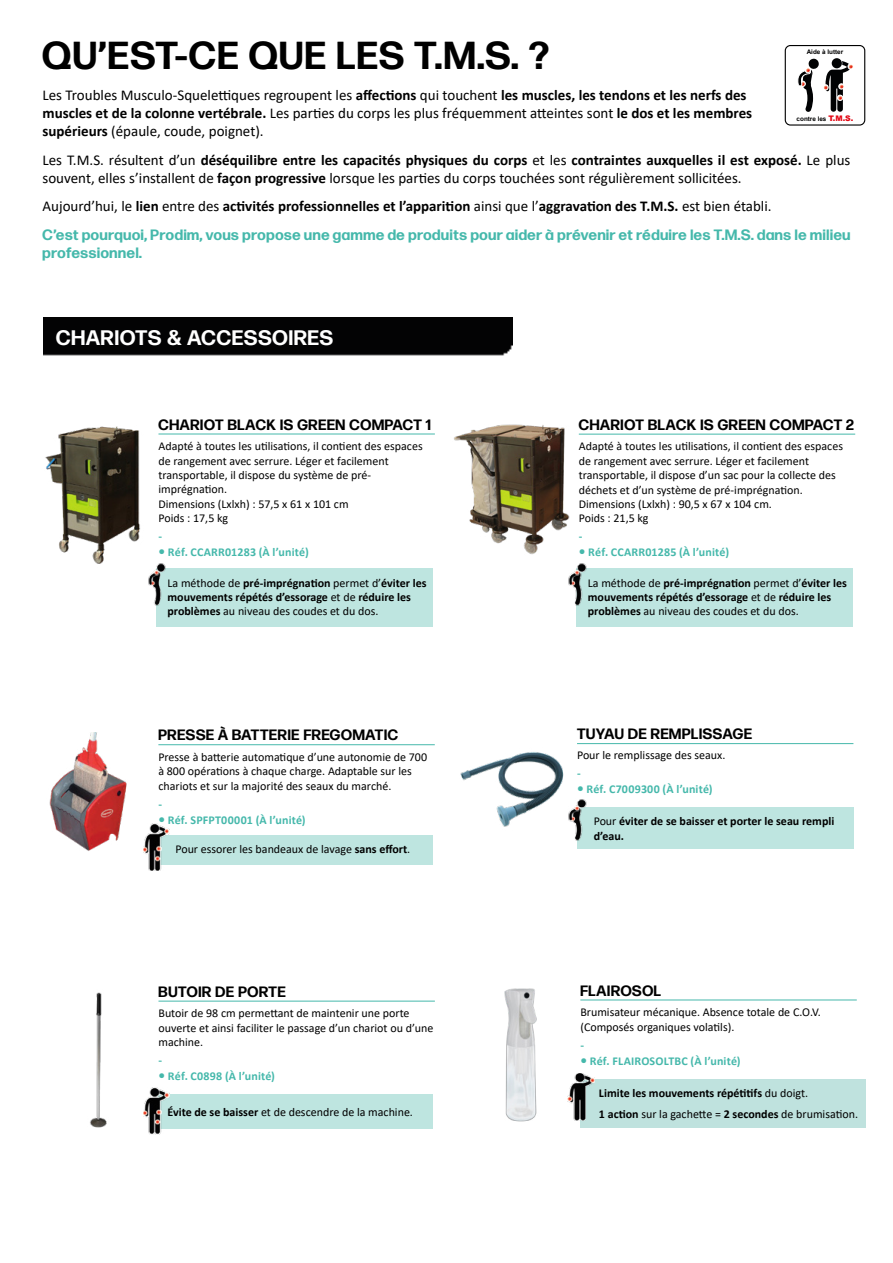
<style>
.page{position:relative;width:893px;height:1263px;background:#fff}
.page>*{position:absolute;margin:0;border:0;box-sizing:border-box;transform-origin:0 0}
.t1{font:700 39px "Forma DJR Banner";letter-spacing:.05em;color:#000}
.t2{font:700 21px "Forma DJR Banner";letter-spacing:.05em;color:#fff}
.t3{font:15px/18px "Calibri";color:#000}
.t4{font:700 15px "Forma DJR Banner";letter-spacing:.05em;color:#000}
.t5{font:700 15px/18px "Forma DJR Banner";letter-spacing:.05em;color:#45b8ab}
.t6{font:700 15px "Calibri";color:#000}
.t7{font:12px/14.4px "Calibri";color:#000}
.t8{font:700 12px/14.4px "Calibri";color:#000}
.t9{font:700 12px "Calibri";letter-spacing:.015em;color:#45b8ab}
.t10{font:700 6.3px "Arial";color:#000}
.s1{font-weight:700}
.s2{font-weight:400}
.s3{font-weight:900;font-size:7.65px;color:#e30613}
.s4{font-size:13.5px}
</style>
<div class="page">
<div style="left:43px;top:318px;width:469px;height:38px;background:#030304"></div>
<div style="left:580px;top:1079px;width:285px;height:48px;background:#bfe2de"></div>
<hr style="left:580px;top:999px;width:277px;height:1px;background:#45b8ab">
<img style="left:504px;top:988px;width:33px;height:134px">
<img style="left:568px;top:1073px;width:26px;height:47px">
<div style="left:156px;top:1095px;width:277px;height:34px;background:#bee5e0"></div>
<hr style="left:158px;top:1001px;width:277px;height:1px;background:#45b8ab">
<img style="left:143px;top:1087px;width:27px;height:47px">
<img style="left:90px;top:992px;width:17px;height:136px">
<div style="left:156px;top:835px;width:277px;height:29px;background:#bee5e0"></div>
<img style="left:49px;top:732px;width:78px;height:119px">
<hr style="left:158px;top:744px;width:277px;height:1px;background:#45b8ab">
<div style="left:578px;top:808px;width:276px;height:41px;background:#bee5e0"></div>
<img style="left:460px;top:752px;width:104px;height:75px">
<hr style="left:577px;top:743px;width:276px;height:1px;background:#45b8ab">
<img style="left:568px;top:799px;width:18px;height:42px">
<img style="left:143px;top:824px;width:27px;height:47px">
<div style="left:785px;top:45px;width:80px;height:81px;border:1px solid #000;border-radius:5px"></div>
<svg style="left:797px;top:58px;width:56px;height:54px"></svg>
<img style="left:45px;top:426px;width:96px;height:138px">
<div style="left:156px;top:569px;width:277px;height:58px;background:#bee5e0"></div>
<hr style="left:158px;top:434px;width:277px;height:1px;background:#45b8ab">
<img style="left:148px;top:563px;width:18px;height:42px">
<div style="left:577px;top:569px;width:276px;height:58px;background:#bee5e0"></div>
<hr style="left:579px;top:434px;width:276px;height:1px;background:#45b8ab">
<img style="left:568px;top:563px;width:18px;height:42px">
<img style="left:454px;top:424px;width:121px;height:140px">
<h1 class="t1" style="left:43px;top:30px;width:508px">QU’EST-CE QUE LES T.M.S. ?</h1>
<p class="t3" style="left:43px;top:86px;width:711px">Les Troubles Musculo-Squelettiques regroupent les <span class="s1">affections</span> qui touchent <span class="s1">les muscles, les tendons et les nerfs des muscles et de la colonne vertébrale.</span> Les parties du corps les plus fréquemment atteintes sont <span class="s1">le dos et les membres supérieurs</span> (épaule, coude, poignet).</p>
<p class="t3" style="left:43px;top:150px;width:809px">Les T.M.S. résultent d’un <span class="s1">déséquilibre entre les capacités physiques du corps</span> et les <span class="s1">contraintes auxquelles il est exposé.</span> Le plus souvent, elles s’installent de <span class="s1">façon progressive</span> lorsque les parties du corps touchées sont régulièrement sollicitées.</p>
<p class="t6" style="left:43px;top:196px;width:731px"><span class="s2">Aujourd’hui, le</span> lien <span class="s2">entre des</span> activités professionnelles et l’apparition <span class="s2">ainsi que l’</span>aggravation des T.M.S. <span class="s2">est bien établi.</span></p>
<p class="t5" style="left:43px;top:225px;width:809px">C’est pourquoi, Prodim, vous propose une gamme de produits pour aider à prévenir et réduire les T.M.S. dans le milieu professionnel.</p>
<p class="t10" style="left:807px;top:47px;width:38px">Aide à lutter</p>
<p class="t10" style="left:797px;top:115px;width:58px">contre les <span class="s3">T.M.S.</span></p>
<h2 class="t2" style="left:56px;top:324px;width:278px">CHARIOTS &amp; ACCESSOIRES</h2>
<p class="t4" style="left:158px;top:415px;width:274px">CHARIOT BLACK IS GREEN COMPACT 1</p>
<p class="t7" style="left:158px;top:439px;width:266px">Adapté à toutes les utilisations, il contient des espaces de rangement avec serrure. Léger et facilement transportable, il dispose du système de pré&shy;imprégnation.<br>Dimensions (Lxlxh) : 57,5 x 61 x 101 cm<br>Poids : 17,5 kg</p>
<p class="t9" style="left:158px;top:528px;width:5px">-</p>
<p class="t9" style="left:158px;top:544px;width:152px"><span class="s4">•</span> Réf. CCARR01283 (À l’unité)</p>
<p class="t8" style="left:167px;top:575px;width:261px"><span class="s2">La méthode de</span> pré-imprégnation <span class="s2">permet d’</span>éviter les mouvements répétés d’essorage <span class="s2">et de</span> réduire les problèmes <span class="s2">au niveau des coudes et du dos.</span></p>
<p class="t4" style="left:158px;top:726px;width:241px">PRESSE À BATTERIE FREGOMATIC</p>
<p class="t7" style="left:158px;top:749px;width:270px">Presse à batterie automatique d’une autonomie de 700 à 800 opérations à chaque charge. Adaptable sur les chariots et sur la majorité des seaux du marché.</p>
<p class="t9" style="left:158px;top:795px;width:5px">-</p>
<p class="t9" style="left:158px;top:811px;width:149px"><span class="s4">•</span> Réf. SPFPT00001 (À l’unité)</p>
<p class="t7" style="left:175px;top:841px;width:236px">Pour essorer les bandeaux de lavage <span class="s1">sans effort</span>.</p>
<p class="t4" style="left:158px;top:982px;width:129px">BUTOIR DE PORTE</p>
<p class="t7" style="left:158px;top:1006px;width:276px">Butoir de 98 cm permettant de maintenir une porte ouverte et ainsi faciliter le passage d’un chariot ou d’une machine.</p>
<p class="t9" style="left:158px;top:1052px;width:5px">-</p>
<p class="t9" style="left:158px;top:1068px;width:118px"><span class="s4">•</span> Réf. C0898 (À l’unité)</p>
<p class="t7" style="left:167px;top:1104px;width:247px"><span class="s1">Évite de se baisser</span> et de descendre de la machine.</p>
<p class="t4" style="left:579px;top:415px;width:277px">CHARIOT BLACK IS GREEN COMPACT 2</p>
<p class="t7" style="left:579px;top:439px;width:266px">Adapté à toutes les utilisations, il contient des espaces de rangement avec serrure. Léger et facilement transportable, il dispose d’un sac pour la collecte des déchets et d’un système de pré-imprégnation.<br>Dimensions (Lxlxh) : 90,5 x 67 x 104 cm.<br>Poids : 21,5 kg</p>
<p class="t9" style="left:579px;top:528px;width:5px">-</p>
<p class="t9" style="left:579px;top:544px;width:152px"><span class="s4">•</span> Réf. CCARR01285 (À l’unité)</p>
<p class="t8" style="left:588px;top:575px;width:261px"><span class="s2">La méthode de</span> pré-imprégnation <span class="s2">permet d’</span>éviter les mouvements répétés d’essorage <span class="s2">et de</span> réduire les problèmes <span class="s2">au niveau des coudes et du dos.</span></p>
<p class="t4" style="left:577px;top:724px;width:176px">TUYAU DE REMPLISSAGE</p>
<p class="t7" style="left:577px;top:748px;width:150px">Pour le remplissage des seaux.</p>
<p class="t9" style="left:577px;top:765px;width:5px">-</p>
<p class="t9" style="left:577px;top:781px;width:137px"><span class="s4">•</span> Réf. C7009300 (À l’unité)</p>
<p class="t8" style="left:594px;top:814px;width:242px"><span class="s2">Pour</span> éviter de se baisser et porter le seau rempli d’eau.</p>
<p class="t4" style="left:580px;top:981px;width:82px">FLAIROSOL</p>
<p class="t7" style="left:580px;top:1005px;width:242px">Brumisateur mécanique. Absence totale de C.O.V. (Composés organiques volatils).</p>
<p class="t9" style="left:580px;top:1036px;width:5px">-</p>
<p class="t9" style="left:580px;top:1052px;width:162px"><span class="s4">•</span> Réf. FLAIROSOLTBC (À l’unité)</p>
<p class="t8" style="left:599px;top:1082px;width:261px;line-height:21px">Limite les mouvements répétitifs <span class="s2">du doigt.<br></span>1 action <span class="s2">sur la gachette =</span> 2 secondes <span class="s2">de brumisation.</span></p>
</div>
